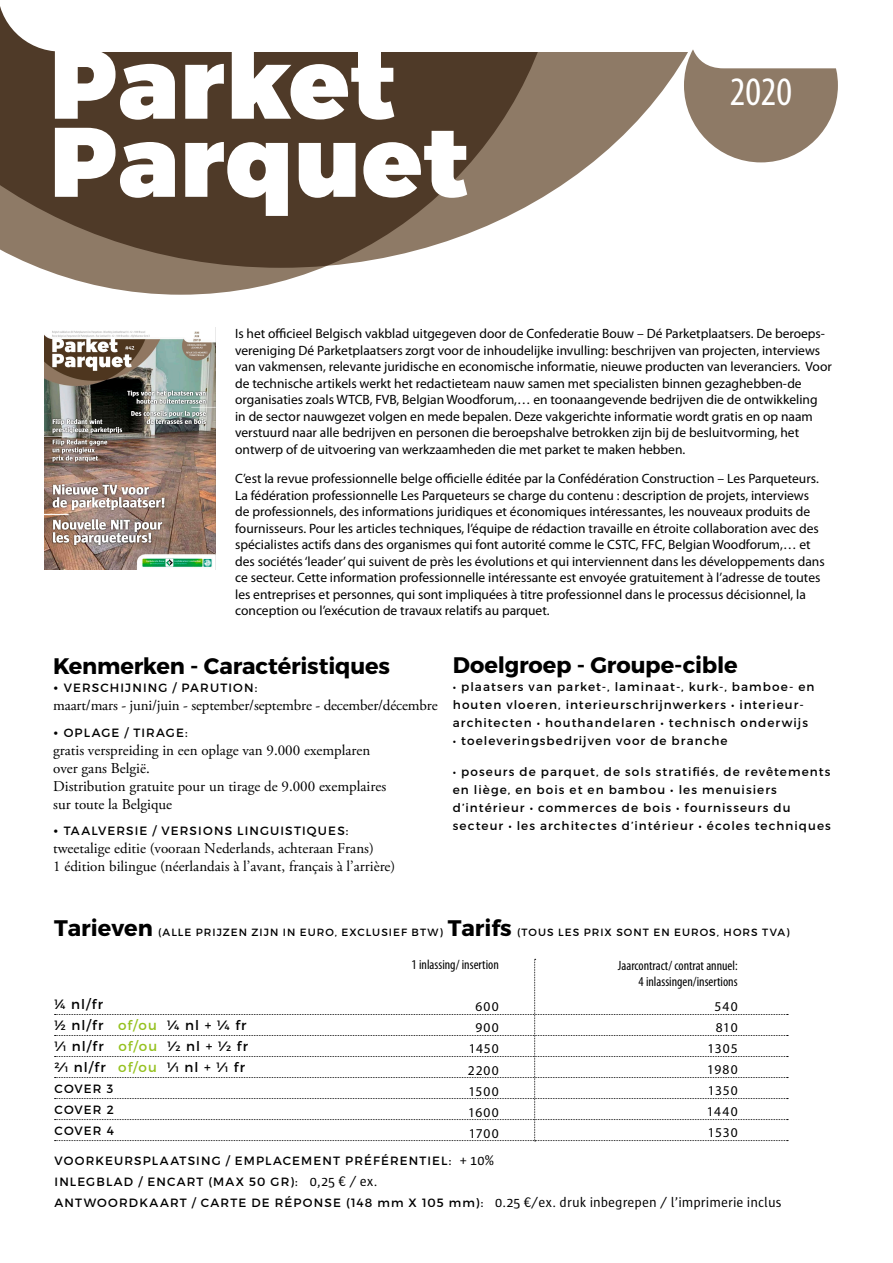
<style>
.page{position:relative;width:893px;height:1263px;background:#fff}
.page>*{position:absolute;margin:0;border:0;box-sizing:border-box;transform-origin:0 0}
.t1{font:900 98.4px/78.2px "Montserrat";letter-spacing:.01em;color:#fff}
.t2{font:condensed 40.5px "Myriad Pro";color:#fff}
.t3{font:700 22.5px "Montserrat";letter-spacing:-.01em;color:#000}
.t4{font:15px/18px "Adobe Garamond Pro";color:#000}
.t5{font:13.5px/16.5px "Myriad Pro";color:#000}
.t6{font:13.5px/21px "Montserrat";letter-spacing:.085em;color:#000}
.t7{font:condensed 13.5px/16.5px "Myriad Pro";color:#000;text-align:right}
.t8{font:13.5px/21px "Myriad Pro";letter-spacing:.08em;color:#000;text-align:center}
.t9{font:13.5px/21px "Myriad Pro";letter-spacing:.075em;color:#000;text-align:right}
.t10{font:12px/18px "Montserrat";letter-spacing:.09em;color:#000}
.t11{font:10.5px "Montserrat";letter-spacing:.095em;color:#000}
.s1{font-family:"Adobe Garamond Pro"}
.s2{font-weight:700;font-size:22.5px}
.s3{color:#95c11f}
.s4{font-family:"Sun";font-size:14.25px}
</style>
<div class="page">
<svg style="left:55px;top:959px;width:733px;height:182px"></svg>
<svg style="left:565px;top:52px;width:169px;height:131px;fill:#8e7a66"></svg>
<svg style="left:0;top:52px;width:565px;height:243px;background:#726050"></svg>
<svg style="left:0;top:6px;width:58px;height:46px"></svg>
<div style="left:359px;top:44px;width:22px;height:29px;background:#fff"></div>
<div style="left:684px;top:8px;width:154px;height:154px;background:#8e7a66;border-radius:50%"></div>
<div style="left:690px;top:8px;width:146px;height:60px;background:#fff"></div>
<img style="left:45px;top:328px;width:171px;height:241px">
<h1 class="t1" style="left:50px;top:48px;width:420px">Parket<br>Parquet</h1>
<h2 class="t2" style="left:730px;top:69px;width:64px">2020</h2>
<p class="t5" style="left:235px;top:326px;width:598px">Is het officieel Belgisch vakblad uitgegeven door de Confederatie Bouw – Dé Parketplaatsers. De beroeps&shy;vereniging Dé Parketplaatsers zorgt voor de inhoudelijke invulling: beschrijven van projecten, interviews van vakmensen, relevante juridische en economische informatie, nieuwe producten van leveranciers. Voor de technische artikels werkt het redactieteam nauw samen met specialisten binnen gezaghebben-de organisaties zoals WTCB, FVB, Belgian Woodforum,… en toonaangevende bedrijven die de ontwikkeling<br>in de sector nauwgezet volgen en mede bepalen. Deze vakgerichte informatie wordt gratis en op naam verstuurd naar alle bedrijven en personen die beroepshalve betrokken zijn bij de besluitvorming, het ontwerp of de uitvoering van werkzaamheden die met parket te maken hebben.</p>
<p class="t5" style="left:235px;top:470px;width:591px">C’est la revue professionnelle belge officielle éditée par la Confédération Construction – Les Parqueteurs.<br>La fédération professionnelle Les Parqueteurs se charge du contenu : description de projets, interviews de professionnels, des informations juridiques et économiques intéressantes, les nouveaux produits de fournisseurs. Pour les articles techniques, l’équipe de rédaction travaille en étroite collaboration avec des spécialistes actifs dans des organismes qui font autorité comme le CSTC, FFC, Belgian Woodforum,… et des sociétés ‘leader’ qui suivent de près les évolutions et qui interviennent dans les développements dans ce secteur. Cette information professionnelle intéressante est envoyée gratuitement à l’adresse de toutes les entreprises et personnes, qui sont impliquées à titre professionnel dans le processus décisionnel, la conception ou l’exécution de travaux relatifs au parquet.</p>
<h3 class="t3" style="left:53px;top:652px;width:338px">Kenmerken - Caractéristiques</h3>
<p class="t10" style="left:53px;top:679px;width:206px"><span class="s1">•</span> VERSCHIJNING / PARUTION:</p>
<p class="t4" style="left:53px;top:697px;width:386px">maart/mars - juni/juin - september/septembre - december/décembre</p>
<p class="t10" style="left:53px;top:723px;width:136px"><span class="s1">•</span> OPLAGE / TIRAGE:</p>
<p class="t4" style="left:53px;top:742px;width:335px">gratis verspreiding in een oplage van 9.000 exemplaren over gans België.<br>Distribution gratuite pour un tirage de 9.000 exemplaires sur toute la Belgique</p>
<p class="t10" style="left:53px;top:822px;width:297px"><span class="s1">•</span> TAALVERSIE / VERSIONS LINGUISTIQUES:</p>
<p class="t4" style="left:53px;top:840px;width:344px">tweetalige editie (vooraan Nederlands, achteraan Frans)<br>1 édition bilingue (néerlandais à l’avant, français à l’arrière)</p>
<h3 class="t3" style="left:453px;top:651px;width:286px">Doelgroep - Groupe-cible</h3>
<p class="t10" style="left:453px;top:678px;width:363px">• plaatsers van parket-, laminaat-, kurk-, bamboe- en houten vloeren, interieurschrijnwerkers • interieur&shy;architecten • houthandelaren • technisch onderwijs</p>
<p class="t10" style="left:453px;top:732px;width:276px">• toeleveringsbedrijven voor de branche</p>
<p class="t10" style="left:453px;top:763px;width:379px">• poseurs de parquet, de sols stratifiés, de revêtements en liège, en bois et en bambou • les menuisiers d’intérieur • commerces de bois • fournisseurs du secteur • les architectes d’intérieur • écoles techniques</p>
<p class="t11" style="left:54px;top:926px;width:737px"><span class="s2">Tarieven</span> (ALLE PRIJZEN ZIJN IN EURO, EXCLUSIEF BTW) <span class="s2">Tarifs</span> (TOUS LES PRIX SONT EN EUROS, HORS TVA)</p>
<p class="t7" style="left:412px;top:957px;width:89px">1 inlassing/ insertion</p>
<p class="t8" style="left:468px;top:997px;width:33px">600<br>900<br>1450<br>2200<br>1500<br>1600<br>1700</p>
<p class="t7" style="left:618px;top:957px;width:121px">Jaarcontract/ contrat annuel:<br>4 inlassingen/insertions</p>
<p class="t9" style="left:707px;top:996px;width:32px">540<br>810<br>1305<br>1980<br>1350<br>1440<br>1530</p>
<p class="t6" style="left:55px;top:994px;width:195px">¼ nl/fr<br>½ nl/fr <span class="s3">of/ou</span> 1/4 nl + 1/4 fr<br>1/1 nl/fr <span class="s3">of/ou</span> 1/2 nl + 1/2 fr<br>2/1 nl/fr <span class="s3">of/ou</span> 1/1 nl + 1/1 fr</p>
<p class="t10" style="left:55px;top:1078px;width:61px;line-height:21px;text-align:justify">COVER 3<br>COVER 2<br>COVER 4</p>
<p class="t10" style="left:55px;top:1150px;width:728px;line-height:21px">VOORKEURSPLAATSING / EMPLACEMENT PRÉFÉRENTIEL: <span class="s4">+ 10%<br></span>INLEGBLAD / ENCART (MAX 50 GR): <span class="s4">0,25 € / ex.<br></span>ANTWOORDKAART / CARTE DE RÉPONSE (148 mm X 105 mm): <span class="s4">0.25 €/ex. druk inbegrepen / l’imprimerie inclus</span></p>
</div>
